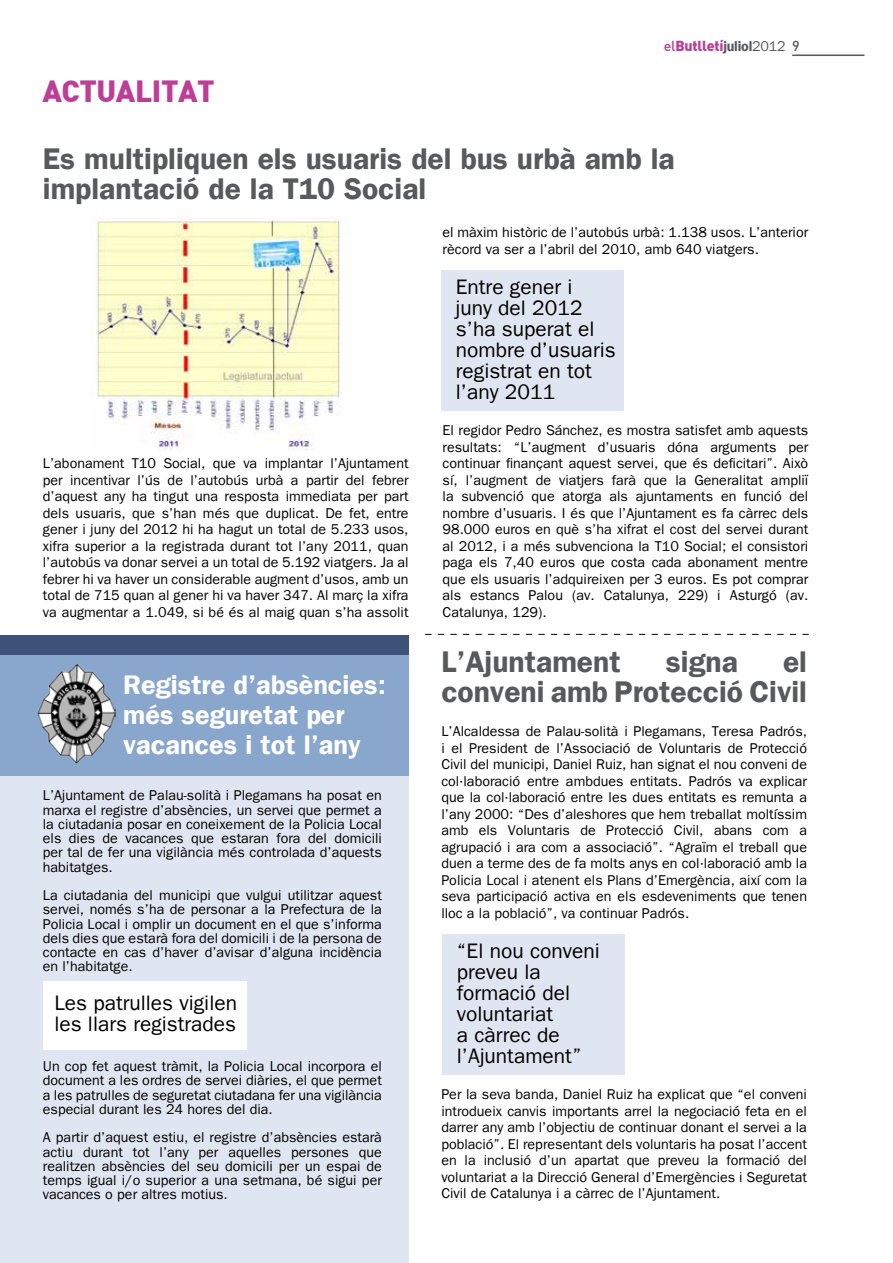
<style>
.page{position:relative;width:893px;height:1263px;background:#fff}
.page>*{position:absolute;margin:0;border:0;box-sizing:border-box;transform-origin:0 0}
.t1{font:600 30px/30px "Franklin Gothic";color:#58595b}
.t2{font:900 30px "DIN";letter-spacing:-.015em;color:#bd3e96}
.t3{font:600 27px/30px "Franklin Gothic";color:#fff}
.t4{font:21px/21px "Franklin Gothic";color:#000}
.t5{font:14.25px/16.5px "Franklin Gothic";color:#000;text-align:justify}
.t6{font:900 14.25px "DIN";letter-spacing:-.015em;color:#bd3e96}
.s1{font-weight:500}
.s2{font-family:"Franklin Gothic";font-weight:600;color:#58595b}
.s3{font-family:"Franklin Gothic";font-weight:400;color:#58595b}
.s4{font-weight:500;color:#58595b}
</style>
<div class="page">
<hr style="left:792px;top:55px;width:72px;height:1px;background:#58595b">
<div style="left:441px;top:270px;width:183px;height:140px;background:#e0e6f1"></div>
<div style="left:0;top:635px;width:409px;height:628px;background:#e0e6f1"></div>
<div style="left:0;top:635px;width:409px;height:141px;background:#89a6cc"></div>
<div style="left:0;top:635px;width:409px;height:20px;background:#3e5278"></div>
<img style="left:37px;top:664px;width:79px;height:100px">
<svg style="left:425px;top:634px;width:384px;height:1px"></svg>
<div style="left:442px;top:934px;width:183px;height:141px;background:#e0e6f1"></div>
<div style="left:43px;top:981px;width:204px;height:68px;background:#fff"></div>
<img style="left:90px;top:217px;width:258px;height:234px">
<h1 class="t2" style="left:43px;top:71px;width:174px">ACTUALITAT</h1>
<p class="t6" style="left:664px;top:36px;width:138px"><span class="s1">el</span>Butlletí<span class="s2">juliol</span><span class="s3">2012</span> <span class="s4">9</span></p>
<h1 class="t1" style="left:43px;top:144px;width:633px">Es multipliquen els usuaris del bus urbà amb la implantació de la T10 Social</h1>
<p class="t5" style="left:443px;top:224px;width:367px">el màxim històric de l’autobús urbà: 1.138 usos. L’anterior rècord va ser a l’abril del 2010, amb 640 viatgers.</p>
<p class="t5" style="left:43px;top:455px;width:367px">L’abonament T10 Social, que va implantar l’Ajuntament per incentivar l’ús de l’autobús urbà a partir del febrer d’aquest any ha tingut una resposta immediata per part dels usuaris, que s’han més que duplicat. De fet, entre gener i juny del 2012 hi ha hagut un total de 5.233 usos, xifra superior a la registrada durant tot l’any 2011, quan l’autobús va donar servei a un total de 5.192 viatgers. Ja al febrer hi va haver un considerable augment d’usos, amb un total de 715 quan al gener hi va haver 347. Al març la xifra va augmentar a 1.049, si bé és al maig quan s’ha assolit</p>
<h2 class="t3" style="left:123px;top:669px;width:264px">Registre d’absències: més seguretat per vacances i tot l’any</h2>
<p class="t5" style="left:43px;top:788px;width:341px;line-height:14.2px">L’Ajuntament de Palau-solità i Plegamans ha posat en marxa el registre d’absències, un servei que permet a la ciutadania posar en coneixement de la Policia Local els dies de vacances que estaran fora del domicili per tal de fer una vigilància més controlada d’aquests habitatges.</p>
<p class="t5" style="left:43px;top:888px;width:340px;line-height:14.2px">La ciutadania del municipi que vulgui utilitzar aquest servei, només s’ha de personar a la Prefectura de la Policia Local i omplir un document en el que s’informa dels dies que estarà fora del domicili i de la persona de contacte en cas d’haver d’avisar d’alguna incidència en l’habitatge.</p>
<h3 class="t4" style="left:54px;top:992px;width:184px">Les patrulles vigilen les llars registrades</h3>
<p class="t5" style="left:43px;top:1059px;width:341px;line-height:14.2px">Un cop fet aquest tràmit, la Policia Local incorpora el document a les ordres de servei diàries, el que permet a les patrulles de seguretat ciutadana fer una vigilància especial durant les 24 hores del dia.</p>
<p class="t5" style="left:43px;top:1130px;width:341px;line-height:14.2px">A partir d’aquest estiu, el registre d’absències estarà actiu durant tot l’any per aquelles persones que realitzen absències del seu domicili per un espai de temps igual i/o superior a una setmana, bé sigui per vacances o per altres motius.</p>
<h3 class="t4" style="left:456px;top:276px;width:161px">Entre gener i<br>juny del 2012 s’ha superat el nombre d’usuaris registrat en tot l’any 2011</h3>
<p class="t5" style="left:443px;top:422px;width:367px">El regidor Pedro Sánchez, es mostra satisfet amb aquests resultats: “L’augment d’usuaris dóna arguments per continuar finançant aquest servei, que és deficitari”. Això sí, l’augment de viatjers farà que la Generalitat ampliï la subvenció que atorga als ajuntaments en funció del nombre d’usuaris. I és que l’Ajuntament es fa càrrec dels 98.000 euros en què s’ha xifrat el cost del servei durant al 2012, i a més subvenciona la T10 Social; el consistori paga els 7,40 euros que costa cada abonament mentre que els usuaris l’adquireixen per 3 euros. Es pot comprar als estancs Palou (av. Catalunya, 229) i Asturgó (av.<br>Catalunya, 129).</p>
<h1 class="t1" style="left:441px;top:647px;width:181px">L’Ajuntament</h1>
<h1 class="t1" style="left:666px;top:647px;width:73px">signa</h1>
<h1 class="t1" style="left:441px;top:647px;width:367px;text-align:right">el<br>conveni amb Protecció Civil</h1>
<p class="t5" style="left:441px;top:723px;width:367px">L’Alcaldessa de Palau-solità i Plegamans, Teresa Padrós, i el President de l’Associació de Voluntaris de Protecció Civil del municipi, Daniel Ruiz, han signat el nou conveni de col·laboració entre ambdues entitats. Padrós va explicar que la col·laboració entre les dues entitats es remunta a l’any 2000: “Des d’aleshores que hem treballat moltíssim amb els Voluntaris de Protecció Civil, abans com a agrupació i ara com a associació”. “Agraïm el treball que duen a terme des de fa molts anys en col·laboració amb la Policia Local i atenent els Plans d’Emergència, així com la seva participació activa en els esdeveniments que tenen lloc a la població”, va continuar Padrós.</p>
<h3 class="t4" style="left:457px;top:941px;width:144px">“El nou conveni preveu la formació del voluntariat<br>a càrrec de l’Ajuntament”</h3>
<p class="t5" style="left:441px;top:1086px;width:367px">Per la seva banda, Daniel Ruiz ha explicat que “el conveni introdueix canvis importants arrel la negociació feta en el darrer any amb l’objectiu de continuar donant el servei a la població”. El representant dels voluntaris ha posat l’accent en la inclusió d’un apartat que preveu la formació del voluntariat a la Direcció General d’Emergències i Seguretat Civil de Catalunya i a càrrec de l’Ajuntament.</p>
</div>
